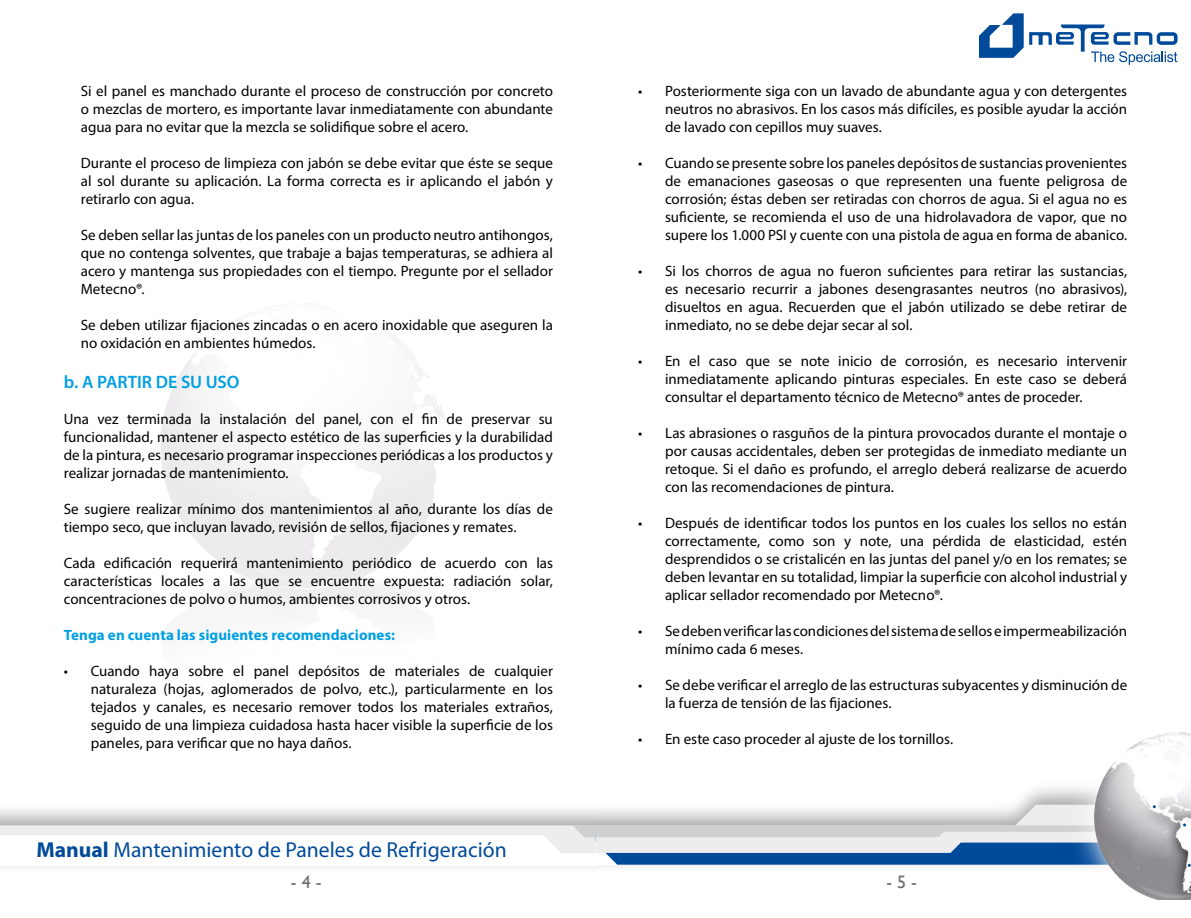
<style>
.page{position:relative;width:1191px;height:918px;background:#fff}
.page>*{position:absolute;margin:0;border:0;box-sizing:border-box;transform-origin:0 0}
.t1{font:21.6px "Myriad Pro";color:#004a9a}
.t2{font:600 18px "Myriad Pro";letter-spacing:-.01em;color:#009fe3}
.t3{font:18px "Gill Sans";color:#706f6f}
.t4{font:15px/18px "Myriad Pro";color:#000;text-align:justify}
.t5{font:700 15px "Myriad Pro";letter-spacing:.005em;color:#009fe3}
.s1{font-weight:700}
</style>
<div class="page">
<svg style="left:979px;top:13px;width:44px;height:45px"></svg>
<svg style="left:1029px;top:25px;width:148px;height:40px"></svg>
<img style="left:1094px;top:732px;width:97px;height:168px">
<svg style="left:0;top:805px;width:1191px;height:62px"></svg>
<p class="t4" style="left:81px;top:82px;width:473px">Si el panel es manchado durante el proceso de construcción por concreto o mezclas de mortero, es importante lavar inmediatamente con abundante agua para no evitar que la mezcla se solidifique sobre el acero.</p>
<p class="t4" style="left:81px;top:154px;width:473px">Durante el proceso de limpieza con jabón se debe evitar que éste se seque al sol durante su aplicación. La forma correcta es ir aplicando el jabón y retirarlo con agua.</p>
<p class="t4" style="left:81px;top:226px;width:474px">Se deben sellar las juntas de los paneles con un producto neutro antihongos, que no contenga solventes, que trabaje a bajas temperaturas, se adhiera al acero y mantenga sus propiedades con el tiempo. Pregunte por el sellador Metecno®.</p>
<p class="t4" style="left:81px;top:316px;width:473px">Se deben utilizar fijaciones zincadas o en acero inoxidable que aseguren la no oxidación en ambientes húmedos.</p>
<p class="t2" style="left:64px;top:370px;width:177px">b. A PARTIR DE SU USO</p>
<p class="t4" style="left:64px;top:410px;width:491px">Una vez terminada la instalación del panel, con el fin de preservar su funcionalidad, mantener el aspecto estético de las superficies y la durabilidad de la pintura, es necesario programar inspecciones periódicas a los productos y realizar jornadas de mantenimiento.</p>
<p class="t4" style="left:64px;top:500px;width:490px">Se sugiere realizar mínimo dos mantenimientos al año, durante los días de tiempo seco, que incluyan lavado, revisión de sellos, fijaciones y remates.</p>
<p class="t4" style="left:64px;top:554px;width:491px">Cada edificación requerirá mantenimiento periódico de acuerdo con las características locales a las que se encuentre expuesta: radiación solar, concentraciones de polvo o humos, ambientes corrosivos y otros.</p>
<p class="t5" style="left:64px;top:625px;width:333px">Tenga en cuenta las siguientes recomendaciones:</p>
<p class="t4" style="left:91px;top:662px;width:463px;text-indent:-27px">• Cuando haya sobre el panel depósitos de materiales de cualquier naturaleza (hojas, aglomerados de polvo, etc.), particularmente en los tejados y canales, es necesario remover todos los materiales extraños, seguido de una limpieza cuidadosa hasta hacer visible la superficie de los paneles, para verificar que no haya daños.</p>
<h1 class="t1" style="left:36px;top:837px;width:472px"><span class="s1">Manual</span> Mantenimiento de Paneles de Refrigeración</h1>
<p class="t4" style="left:665px;top:82px;width:464px;text-indent:-27px">• Posteriormente siga con un lavado de abundante agua y con detergentes neutros no abrasivos. En los casos más difíciles, es posible ayudar la acción de lavado con cepillos muy suaves.</p>
<p class="t4" style="left:665px;top:154px;width:464px;text-indent:-27px">• Cuando se presente sobre los paneles depósitos de sustancias provenientes de emanaciones gaseosas o que representen una fuente peligrosa de corrosión; éstas deben ser retiradas con chorros de agua. Si el agua no es suficiente, se recomienda el uso de una hidrolavadora de vapor, que no supere los 1.000 PSI y cuente con una pistola de agua en forma de abanico.</p>
<p class="t4" style="left:665px;top:262px;width:463px;text-indent:-27px">• Si los chorros de agua no fueron suficientes para retirar las sustancias, es necesario recurrir a jabones desengrasantes neutros (no abrasivos), disueltos en agua. Recuerden que el jabón utilizado se debe retirar de inmediato, no se debe dejar secar al sol.</p>
<p class="t4" style="left:665px;top:352px;width:464px;text-indent:-27px">• En el caso que se note inicio de corrosión, es necesario intervenir inmediatamente aplicando pinturas especiales. En este caso se deberá consultar el departamento técnico de Metecno® antes de proceder.</p>
<p class="t4" style="left:665px;top:424px;width:463px;text-indent:-27px">• Las abrasiones o rasguños de la pintura provocados durante el montaje o por causas accidentales, deben ser protegidas de inmediato mediante un retoque. Si el daño es profundo, el arreglo deberá realizarse de acuerdo con las recomendaciones de pintura.</p>
<p class="t4" style="left:665px;top:514px;width:464px;text-indent:-27px">• Después de identificar todos los puntos en los cuales los sellos no están correctamente, como son y note, una pérdida de elasticidad, estén desprendidos o se cristalicén en las juntas del panel y/o en los remates; se deben levantar en su totalidad, limpiar la superficie con alcohol industrial y aplicar sellador recomendado por Metecno®.</p>
<p class="t4" style="left:665px;top:622px;width:464px;text-indent:-27px">• Se deben verificar las condiciones del sistema de sellos e impermeabilización mínimo cada 6 meses.</p>
<p class="t4" style="left:665px;top:676px;width:463px;text-indent:-27px">• Se debe verificar el arreglo de las estructuras subyacentes y disminución de la fuerza de tensión de las fijaciones.</p>
<p class="t4" style="left:638px;top:730px;width:317px">• En este caso proceder al ajuste de los tornillos.</p>
<p class="t3" style="left:291px;top:871px;width:32px">- 4 -</p>
<p class="t3" style="left:886px;top:871px;width:32px">- 5 -</p>
</div>
